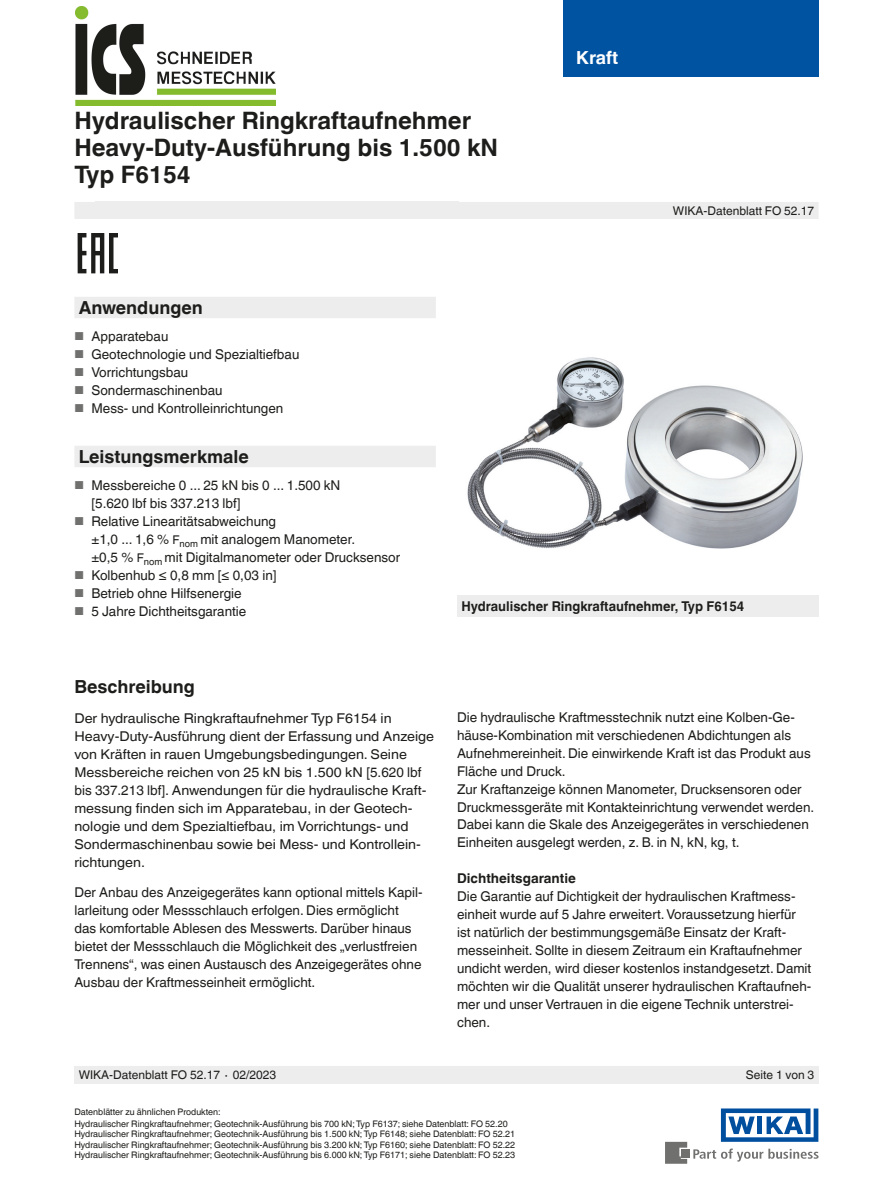
<style>
.page{position:relative;width:893px;height:1188px;background:#fff}
.page>*{position:absolute;margin:0;border:0;box-sizing:border-box;transform-origin:0 0}
.t1{font:700 24px/27px "Helvetica World";color:#1d1d1b}
.t2{font:700 18px "Helvetica World";color:#1d1d1b}
.t3{font:700 18px "Helvetica World";color:#fff}
.t4{font:13.5px/18px "Helvetica World";color:#1d1d1b}
.t5{font:13.5px/18px "Helvetica World";color:#1d1d1b;scale:1.06 1}
.t6{font:700 13.5px "Helvetica World";color:#1d1d1b;scale:.96 1}
.t7{font:700 13.5px "Helvetica World";color:#1d1d1b}
.t8{font:12px "Helvetica World";color:#1d1d1b}
.t9{font:9px/10.5px "Helvetica World";color:#1d1d1b}
.s1{font-size:11.55px;color:#70706f}
.s2{font-size:12px}
</style>
<div class="page">
<svg style="left:693px;top:1149px;width:126px;height:13px"></svg>
<div style="left:682px;top:1150px;width:8px;height:8px;background:#70706f"></div>
<svg style="left:665px;top:1142px;width:22px;height:22px"></svg>
<svg style="left:721px;top:1108px;width:97px;height:34px"></svg>
<div style="left:563px;top:0;width:256px;height:77px;background:#0053a1"></div>
<div style="left:74px;top:202px;width:745px;height:17px;background:#ededed"></div>
<div style="left:96px;top:202px;width:363px;height:17px;background:#ededed"></div>
<div style="left:74px;top:1066px;width:745px;height:18px;background:#ededed"></div>
<img style="left:467px;top:357px;width:336px;height:192px">
<svg style="left:74px;top:297px;width:362px;height:170px"></svg>
<div style="left:457px;top:596px;width:362px;height:21px;background:#ededed"></div>
<svg style="left:78px;top:233px;width:40px;height:40px"></svg>
<img style="left:75px;top:6px;width:200px;height:100px">
<h1 class="t1" style="left:74px;top:107px;width:425px">Hydraulischer Ringkraftaufnehmer<br>Heavy-Duty-Ausführung bis 1.500 kN<br>Typ F6154</h1>
<h2 class="t3" style="left:576px;top:47px;width:44px">Kraft</h2>
<p class="t8" style="left:673px;top:204px;width:143px">WIKA-Datenblatt FO 52.17</p>
<h2 class="t2" style="left:79px;top:297px;width:126px">Anwendungen</h2>
<p class="t4" style="left:74px;top:327px;width:96px"><span class="s1">■</span> Apparatebau</p>
<p class="t4" style="left:74px;top:345px;width:226px"><span class="s1">■</span> Geotechnologie und Spezialtiefbau</p>
<p class="t4" style="left:74px;top:363px;width:115px"><span class="s1">■</span> Vorrichtungsbau</p>
<p class="t4" style="left:74px;top:381px;width:150px"><span class="s1">■</span> Sondermaschinenbau</p>
<p class="t4" style="left:74px;top:399px;width:210px"><span class="s1">■</span> Mess- und Kontrolleinrichtungen</p>
<h2 class="t2" style="left:79px;top:446px;width:172px">Leistungsmerkmale</h2>
<p class="t4" style="left:91px;top:476px;width:251px;text-indent:-17px"><span class="s1">■</span> Messbereiche 0 ... 25 kN bis 0 ... 1.500 kN [5.620 lbf bis 337.213 lbf]</p>
<p class="t4" style="left:91px;top:512px;width:310px;text-indent:-17px"><span class="s1">■</span> Relative Linearitätsabweichung<br>±1,0 ... 1,6 % <span class="s2">F</span><sub>nom</sub> mit analogem Manometer.<br>±0,5 % <span class="s2">F</span><sub>nom</sub> mit Digitalmanometer oder Drucksensor</p>
<p class="t4" style="left:74px;top:566px;width:204px"><span class="s1">■</span> Kolbenhub ≤ 0,8 mm [≤ 0,03 in]</p>
<p class="t4" style="left:74px;top:584px;width:169px"><span class="s1">■</span> Betrieb ohne Hilfsenergie</p>
<p class="t4" style="left:74px;top:602px;width:173px"><span class="s1">■</span> 5 Jahre Dichtheitsgarantie</p>
<p class="t6" style="left:461px;top:599px;width:296px">Hydraulischer Ringkraftaufnehmer, Typ F6154</p>
<h2 class="t2" style="left:74px;top:676px;width:122px">Beschreibung</h2>
<p class="t5" style="left:74px;top:710px;width:341px">Der hydraulische Ringkraftaufnehmer Typ F6154 in Heavy-Duty-Ausführung dient der Erfassung und Anzeige von Kräften in rauen Umgebungsbedingungen. Seine Messbereiche reichen von 25 kN bis 1.500 kN [5.620 lbf bis 337.213 lbf]. Anwendungen für die hydraulische Kraft&shy;messung finden sich im Apparatebau, in der Geotech&shy;nologie und dem Spezialtiefbau, im Vorrichtungs- und Sondermaschinenbau sowie bei Mess- und Kontrollein&shy;richtungen.</p>
<p class="t4" style="left:74px;top:884px;width:350px">Der Anbau des Anzeigegerätes kann optional mittels Kapil&shy;larleitung oder Messschlauch erfolgen. Dies ermöglicht das komfortable Ablesen des Messwerts. Darüber hinaus bietet der Messschlauch die Möglichkeit des „verlustfreien Trennens“, was einen Austausch des Anzeigegerätes ohne Ausbau der Kraftmesseinheit ermöglicht.</p>
<p class="t4" style="left:457px;top:708px;width:359px">Die hydraulische Kraftmesstechnik nutzt eine Kolben-Ge&shy;häuse-Kombination mit verschiedenen Abdichtungen als Aufnehmereinheit. Die einwirkende Kraft ist das Produkt aus Fläche und Druck.<br>Zur Kraftanzeige können Manometer, Drucksensoren oder Druckmessgeräte mit Kontakteinrichtung verwendet werden.<br>Dabei kann die Skale des Anzeigegerätes in verschiedenen Einheiten ausgelegt werden, z. B. in N, kN, kg, t.</p>
<p class="t7" style="left:457px;top:871px;width:120px">Dichtheitsgarantie</p>
<p class="t4" style="left:457px;top:887px;width:356px">Die Garantie auf Dichtigkeit der hydraulischen Kraftmess&shy;einheit wurde auf 5 Jahre erweitert. Voraussetzung hierfür ist natürlich der bestimmungsgemäße Einsatz der Kraft&shy;messeinheit. Sollte in diesem Zeitraum ein Kraftaufnehmer undicht werden, wird dieser kostenlos instandgesetzt. Damit möchten wir die Qualität unserer hydraulischen Kraftaufneh&shy;mer und unser Vertrauen in die eigene Technik unterstrei&shy;chen.</p>
<p class="t8" style="left:79px;top:1068px;width:199px">WIKA-Datenblatt FO 52.17 ∙ 02/2023</p>
<p class="t8" style="left:746px;top:1068px;width:70px">Seite 1 von 3</p>
<p class="t9" style="left:74px;top:1106px;width:435px;line-height:12px">Datenblätter zu ähnlichen Produkten:<br>Hydraulischer Ringkraftaufnehmer; Geotechnik-Ausführung bis 700 kN; Typ F6137; siehe Datenblatt: FO 52.20</p>
<p class="t9" style="left:74px;top:1129px;width:442px;text-align:justify">Hydraulischer Ringkraftaufnehmer; Geotechnik-Ausführung bis 1.500 kN; Typ F6148; siehe Datenblatt: FO 52.21<br>Hydraulischer Ringkraftaufnehmer; Geotechnik-Ausführung bis 3.200 kN; Typ F6160; siehe Datenblatt: FO 52.22<br>Hydraulischer Ringkraftaufnehmer; Geotechnik-Ausführung bis 6.000 kN; Typ F6171; siehe Datenblatt: FO 52.23</p>
</div>
